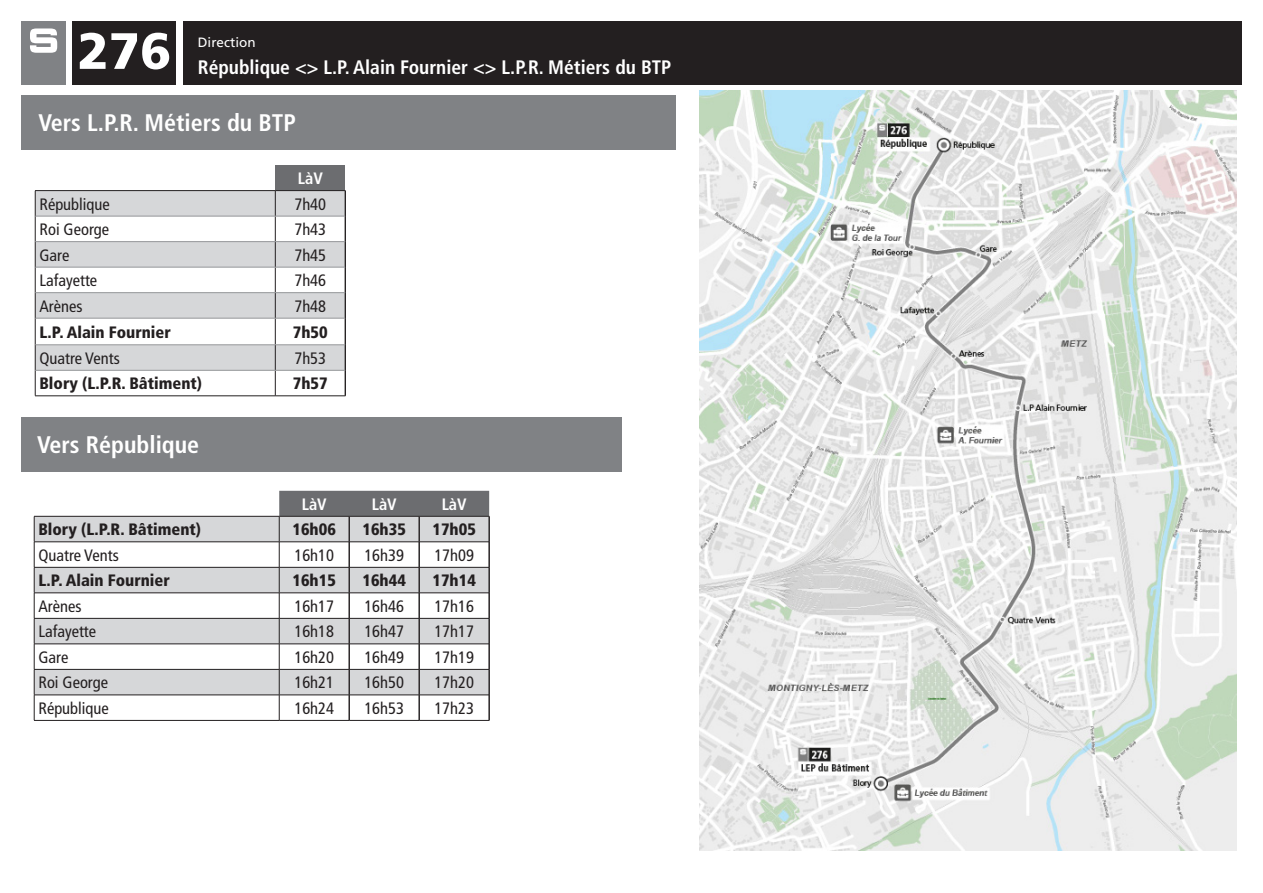
<style>
.page{position:relative;width:1263px;height:893px;background:#fff}
.page>*{position:absolute;margin:0;border:0;box-sizing:border-box;transform-origin:0 0}
._01_ENTETE_numero_li{font:900 51px "Frutiger LT Std";color:#fff}
._03_TABLEAU_minute{font:700 condensed 24px "Frutiger LT Std";color:#fff}
.directions{font:700 condensed 19.5px "Frutiger LT Std";color:#fff}
.tableaux_horaires{font:condensed 16.5px "Frutiger LT Std";color:#231f20}
.tableaux_horaires-2{font:900 condensed 16.5px "Frutiger LT Std";color:#231f20}
.tableaux_horaires-3{font:700 condensed 16.5px "Frutiger LT Std";color:#fff}
._01_ENTETE_intitule{font:13.5px "Frutiger LT Std";color:#fff}
</style>
<div class="page">
<div style="left:73px;top:21px;width:103px;height:64px;background:#231f20"></div>
<div style="left:183px;top:21px;width:1059px;height:64px;background:#231f20"></div>
<div style="left:21px;top:21px;width:45px;height:64px;background:#808285"></div>
<svg style="left:30px;top:28px;width:27px;height:25px"></svg>
<div style="left:21px;top:95px;width:655px;height:55px;background:#808285"></div>
<div style="left:275px;top:165px;width:70px;height:26px;background:#6c6d70"></div>
<svg style="left:36px;top:191px;width:309px;height:25px;background:#d3d4d6"></svg>
<svg style="left:36px;top:217px;width:309px;height:179px"></svg>
<hr style="left:35px;top:190px;width:240px;height:1px;background:#231f20">
<svg style="left:35px;top:191px;width:1px;height:205px"></svg>
<svg style="left:275px;top:191px;width:1px;height:205px"></svg>
<hr style="left:35px;top:396px;width:240px;height:1px;background:#231f20">
<hr style="left:275px;top:396px;width:70px;height:1px;background:#231f20">
<svg style="left:345px;top:191px;width:1px;height:205px"></svg>
<hr style="left:35px;top:216px;width:240px;height:1px;background:#939598">
<hr style="left:275px;top:216px;width:70px;height:1px;background:#939598">
<hr style="left:35px;top:241px;width:240px;height:1px;background:#939598">
<hr style="left:275px;top:241px;width:70px;height:1px;background:#939598">
<hr style="left:35px;top:267px;width:240px;height:1px;background:#939598">
<hr style="left:275px;top:267px;width:70px;height:1px;background:#939598">
<hr style="left:35px;top:292px;width:240px;height:1px;background:#939598">
<hr style="left:275px;top:292px;width:70px;height:1px;background:#939598">
<hr style="left:35px;top:318px;width:240px;height:1px;background:#939598">
<hr style="left:275px;top:318px;width:70px;height:1px;background:#939598">
<hr style="left:35px;top:345px;width:240px;height:1px;background:#939598">
<hr style="left:275px;top:345px;width:70px;height:1px;background:#939598">
<hr style="left:35px;top:370px;width:240px;height:1px;background:#939598">
<hr style="left:275px;top:370px;width:70px;height:1px;background:#939598">
<hr style="left:275px;top:190px;width:70px;height:1px;background:#231f20">
<div style="left:21px;top:417px;width:600px;height:55px;background:#808285"></div>
<svg style="left:34px;top:515px;width:245px;height:205px"></svg>
<svg style="left:35px;top:517px;width:244px;height:178px;fill:#d6d7d9"></svg>
<hr style="left:34px;top:516px;width:245px;height:1px;background:#231f20">
<hr style="left:34px;top:542px;width:245px;height:1px;background:#231f20">
<hr style="left:34px;top:567px;width:245px;height:1px;background:#231f20">
<hr style="left:34px;top:593px;width:245px;height:1px;background:#231f20">
<hr style="left:34px;top:618px;width:245px;height:1px;background:#231f20">
<hr style="left:34px;top:644px;width:245px;height:1px;background:#231f20">
<hr style="left:34px;top:669px;width:245px;height:1px;background:#231f20">
<hr style="left:34px;top:695px;width:245px;height:1px;background:#231f20">
<svg style="left:34px;top:516px;width:1px;height:204px"></svg>
<hr style="left:34px;top:720px;width:245px;height:1px;background:#231f20">
<hr style="left:279px;top:720px;width:70px;height:1px;background:#231f20">
<hr style="left:349px;top:720px;width:70px;height:1px;background:#231f20">
<hr style="left:419px;top:720px;width:70px;height:1px;background:#231f20">
<svg style="left:279px;top:491px;width:211px;height:229px"></svg>
<img style="left:699px;top:90px;width:538px;height:760px">
<p class="_01_ENTETE_numero_li" style="left:78px;top:20px;width:95px">276</p>
<p class="_01_ENTETE_intitule" style="left:198px;top:34px;width:59px">Direction</p>
<p class="directions" style="left:198px;top:55px;width:475px">République &lt;&gt; L.P. Alain Fournier &lt;&gt; L.P.R. Métiers du BTP</p>
<p class="_03_TABLEAU_minute" style="left:38px;top:108px;width:259px">Vers L.P.R. Métiers du BTP</p>
<p class="tableaux_horaires-3" style="left:298px;top:168px;width:27px">LàV</p>
<p class="tableaux_horaires" style="left:39px;top:194px;width:72px">République</p>
<p class="tableaux_horaires" style="left:294px;top:194px;width:33px">7h40</p>
<p class="tableaux_horaires" style="left:39px;top:220px;width:71px">Roi George</p>
<p class="tableaux_horaires" style="left:294px;top:220px;width:33px">7h43</p>
<p class="tableaux_horaires" style="left:39px;top:245px;width:31px">Gare</p>
<p class="tableaux_horaires" style="left:294px;top:245px;width:33px">7h45</p>
<p class="tableaux_horaires" style="left:39px;top:271px;width:59px">Lafayette</p>
<p class="tableaux_horaires" style="left:294px;top:271px;width:33px">7h46</p>
<p class="tableaux_horaires" style="left:39px;top:296px;width:45px">Arènes</p>
<p class="tableaux_horaires" style="left:294px;top:296px;width:33px">7h48</p>
<p class="tableaux_horaires-2" style="left:39px;top:322px;width:133px">L.P. Alain Fournier</p>
<p class="tableaux_horaires-2" style="left:293px;top:322px;width:36px">7h50</p>
<p class="tableaux_horaires" style="left:39px;top:348px;width:82px">Quatre Vents</p>
<p class="tableaux_horaires" style="left:294px;top:348px;width:33px">7h53</p>
<p class="tableaux_horaires-2" style="left:39px;top:374px;width:164px">Blory (L.P.R. Bâtiment)</p>
<p class="tableaux_horaires-2" style="left:293px;top:374px;width:36px">7h57</p>
<p class="_03_TABLEAU_minute" style="left:37px;top:430px;width:164px">Vers République</p>
<p class="tableaux_horaires-3" style="left:302px;top:494px;width:27px">LàV</p>
<p class="tableaux_horaires-3" style="left:372px;top:494px;width:27px">LàV</p>
<p class="tableaux_horaires-3" style="left:442px;top:494px;width:27px">LàV</p>
<p class="tableaux_horaires-2" style="left:38px;top:520px;width:164px">Blory (L.P.R. Bâtiment)</p>
<p class="tableaux_horaires-2" style="left:292px;top:520px;width:45px">16h06</p>
<p class="tableaux_horaires-2" style="left:362px;top:520px;width:45px">16h35</p>
<p class="tableaux_horaires-2" style="left:432px;top:520px;width:45px">17h05</p>
<p class="tableaux_horaires" style="left:38px;top:545px;width:82px">Quatre Vents</p>
<p class="tableaux_horaires" style="left:294px;top:545px;width:41px">16h10</p>
<p class="tableaux_horaires" style="left:364px;top:545px;width:41px">16h39</p>
<p class="tableaux_horaires" style="left:434px;top:545px;width:41px">17h09</p>
<p class="tableaux_horaires-2" style="left:38px;top:571px;width:133px">L.P. Alain Fournier</p>
<p class="tableaux_horaires-2" style="left:292px;top:571px;width:45px">16h15</p>
<p class="tableaux_horaires-2" style="left:362px;top:571px;width:45px">16h44</p>
<p class="tableaux_horaires-2" style="left:432px;top:571px;width:45px">17h14</p>
<p class="tableaux_horaires" style="left:38px;top:596px;width:45px">Arènes</p>
<p class="tableaux_horaires" style="left:294px;top:596px;width:41px">16h17</p>
<p class="tableaux_horaires" style="left:364px;top:596px;width:41px">16h46</p>
<p class="tableaux_horaires" style="left:434px;top:596px;width:41px">17h16</p>
<p class="tableaux_horaires" style="left:38px;top:622px;width:59px">Lafayette</p>
<p class="tableaux_horaires" style="left:294px;top:622px;width:41px">16h18</p>
<p class="tableaux_horaires" style="left:364px;top:622px;width:41px">16h47</p>
<p class="tableaux_horaires" style="left:434px;top:622px;width:41px">17h17</p>
<p class="tableaux_horaires" style="left:38px;top:647px;width:31px">Gare</p>
<p class="tableaux_horaires" style="left:294px;top:647px;width:41px">16h20</p>
<p class="tableaux_horaires" style="left:364px;top:647px;width:41px">16h49</p>
<p class="tableaux_horaires" style="left:434px;top:647px;width:41px">17h19</p>
<p class="tableaux_horaires" style="left:38px;top:673px;width:71px">Roi George</p>
<p class="tableaux_horaires" style="left:294px;top:673px;width:41px">16h21</p>
<p class="tableaux_horaires" style="left:364px;top:673px;width:41px">16h50</p>
<p class="tableaux_horaires" style="left:434px;top:673px;width:41px">17h20</p>
<p class="tableaux_horaires" style="left:38px;top:698px;width:72px">République</p>
<p class="tableaux_horaires" style="left:294px;top:698px;width:41px">16h24</p>
<p class="tableaux_horaires" style="left:364px;top:698px;width:41px">16h53</p>
<p class="tableaux_horaires" style="left:434px;top:698px;width:41px">17h23</p>
</div>
